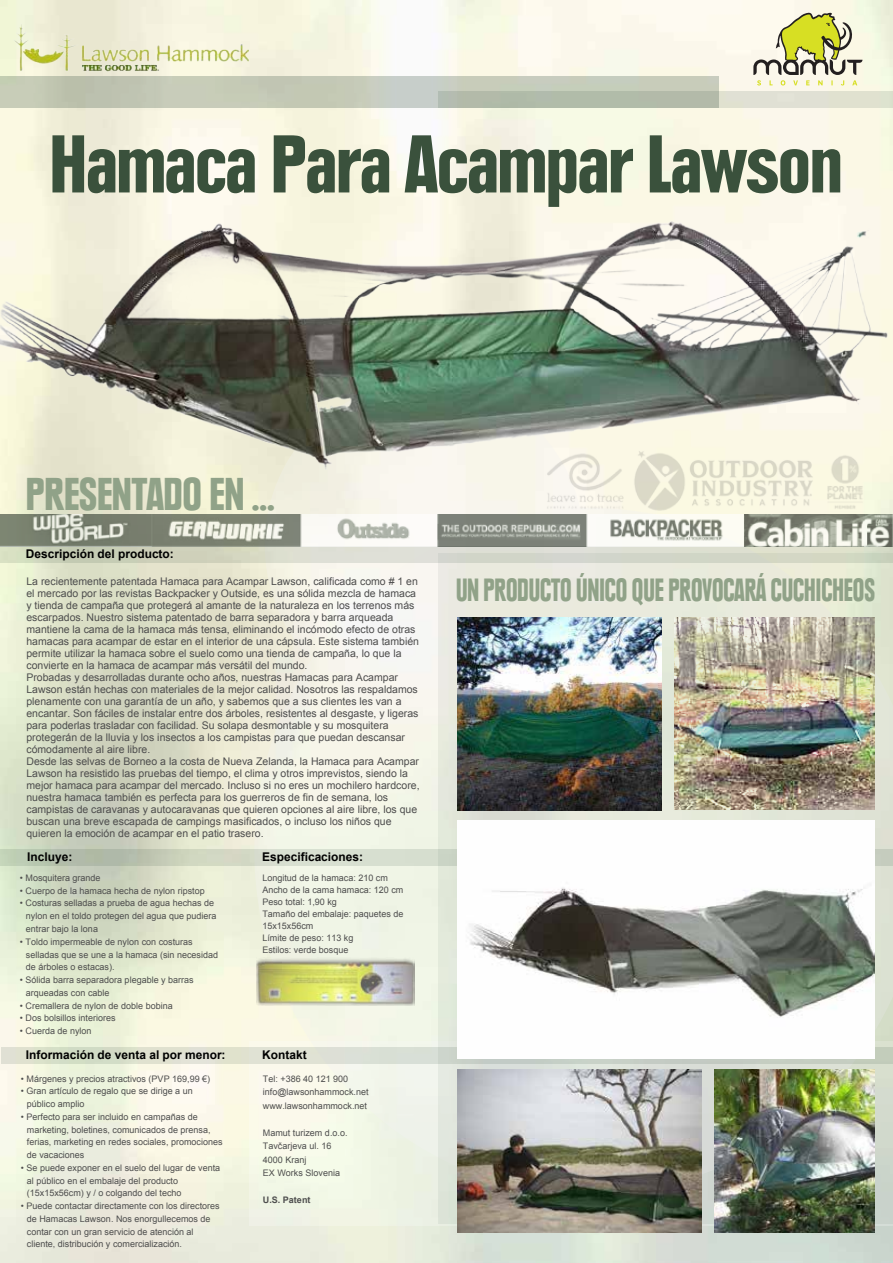
<style>
.page{position:relative;width:893px;height:1263px;background:#fff}
.page>*{position:absolute;margin:0;border:0;box-sizing:border-box;transform-origin:0 0}
.t1{font:900 condensed 80.7px "Plak LT";color:#3a513c;scale:1.07 1}
.t2{font:900 condensed 45.75px "Plak LT";color:#90a288}
.t3{font:900 condensed 31.95px "Plak LT";color:#90a288;scale:.85 1}
.t4{font:700 12px "Arial";color:#000}
.t5{font:10.5px/12px "Arial";color:#4d4d4d}
.t6{font:9px/12.8px "Arial";color:#4d4d4d}
.t7{font:700 9px "Arial";color:#4d4d4d}
</style>
<div class="page">
<img style="left:0;top:0;width:893px;height:1263px">
<div style="left:250px;top:1042px;width:643px;height:183px;background:#f0f5e5"></div>
<div style="left:265px;top:382px;width:319px;height:326px;background:#f8f6e9;border-radius:50%"></div>
<svg style="left:254px;top:508px;width:639px;height:648px;fill:#f5f5e9"></svg>
<img style="left:11px;top:22px;width:240px;height:50px">
<svg style="left:0;top:76px;width:718px;height:32px;background:#c4c9b8"></svg>
<svg style="left:438px;top:562px;width:455px;height:662px;fill:#e4eadb"></svg>
<svg style="left:438px;top:91px;width:455px;height:17px;background:#c3c9b8"></svg>
<svg style="left:0;top:546px;width:893px;height:16px;background:#d3d6c6"></svg>
<svg style="left:0;top:849px;width:893px;height:16px;background:#c9d1bf"></svg>
<img style="left:0;top:515px;width:893px;height:31px">
<img style="left:674px;top:617px;width:201px;height:193px">
<img style="left:457px;top:617px;width:204px;height:193px">
<div style="left:1px;top:1047px;width:892px;height:16px;background:linear-gradient(to right,#e1e5d3,#bfc8c1)"></div>
<img style="left:457px;top:820px;width:418px;height:239px">
<img style="left:457px;top:1069px;width:245px;height:163px">
<img style="left:714px;top:1069px;width:161px;height:163px">
<img style="left:545px;top:469px;width:321px;height:42px">
<img style="left:0;top:204px;width:893px;height:265px">
<hr style="left:0;top:546px;width:152px;height:1px;background:#b1b9b1">
<img style="left:256px;top:957px;width:159px;height:48px">
<svg style="left:753px;top:13px;width:109px;height:72px;background:#d0d09c"></svg>
<h1 class="t1" style="left:50px;top:117px;width:742px">Hamaca Para Acampar Lawson</h1>
<h2 class="t2" style="left:26px;top:467px;width:250px">PRESENTADO EN ...</h2>
<p class="t4" style="left:26px;top:545px;width:149px">Descripción del producto:</p>
<p class="t5" style="left:26px;top:575px;width:395px">La recientemente patentada Hamaca para Acampar Lawson, calificada como # 1 en el mercado por las revistas Backpacker y Outside, es una sólida mezcla de hamaca y tienda de campaña que protegerá al amante de la naturaleza en los terrenos más escarpados. Nuestro sistema patentado de barra separadora y barra arqueada mantiene la cama de la hamaca más tensa, eliminando el incómodo efecto de otras hamacas para acampar de estar en el interior de una cápsula. Este sistema también permite utilizar la hamaca sobre el suelo como una tienda de campaña, lo que la convierte en la hamaca de acampar más versátil del mundo.<br>Probadas y desarrolladas durante ocho años, nuestras Hamacas para Acampar Lawson están hechas con materiales de la mejor calidad. Nosotros las respaldamos plenamente con una garantía de un año, y sabemos que a sus clientes les van a encantar. Son fáciles de instalar entre dos árboles, resistentes al desgaste, y ligeras para poderlas trasladar con facilidad. Su solapa desmontable y su mosquitera protegerán de la lluvia y los insectos a los campistas para que puedan descansar cómodamente al aire libre.<br>Desde las selvas de Borneo a la costa de Nueva Zelanda, la Hamaca para Acampar Lawson ha resistido las pruebas del tiempo, el clima y otros imprevistos, siendo la mejor hamaca para acampar del mercado. Incluso si no eres un mochilero hardcore, nuestra hamaca también es perfecta para los guerreros de fin de semana, los campistas de caravanas y autocaravanas que quieren opciones al aire libre, los que buscan una breve escapada de campings masificados, o incluso los niños que quieren la emoción de acampar en el patio trasero.</p>
<p class="t6" style="left:20px;top:871px;width:82px">• Mosquitera grande</p>
<p class="t6" style="left:20px;top:884px;width:186px">• Cuerpo de la hamaca hecha de nylon ripstop</p>
<p class="t6" style="left:26px;top:897px;width:192px;text-indent:-6px">• Costuras selladas a prueba de agua hechas de nylon en el toldo protegen del agua que pudiera entrar bajo la lona</p>
<p class="t6" style="left:26px;top:935px;width:194px;text-indent:-6px">• Toldo impermeable de nylon con costuras selladas que se une a la hamaca (sin necesidad de árboles o estacas).</p>
<p class="t6" style="left:26px;top:973px;width:169px;text-indent:-6px">• Sólida barra separadora plegable y barras arqueadas con cable</p>
<p class="t6" style="left:20px;top:999px;width:154px">• Cremallera de nylon de doble bobina</p>
<p class="t6" style="left:20px;top:1012px;width:97px">• Dos bolsillos interiores</p>
<p class="t6" style="left:20px;top:1024px;width:73px">• Cuerda de nylon</p>
<p class="t4" style="left:27px;top:848px;width:47px">Incluye:</p>
<p class="t4" style="left:262px;top:848px;width:102px">Especificaciones:</p>
<p class="t6" style="left:262px;top:872px;width:143px;line-height:12px">Longitud de la hamaca: 210 cm<br>Ancho de la cama hamaca: 120 cm<br>Peso total: 1,90 kg<br>Tamaño del embalaje: paquetes de<br>15x15x56cm<br>Límite de peso: 113 kg<br>Estilos: verde bosque</p>
<p class="t4" style="left:26px;top:1046px;width:201px">Información de venta al por menor:</p>
<p class="t4" style="left:262px;top:1046px;width:46px">Kontakt</p>
<p class="t6" style="left:21px;top:1072px;width:191px">• Márgenes y precios atractivos (PVP 169,99 €)</p>
<p class="t6" style="left:27px;top:1085px;width:167px;text-indent:-6px">• Gran artículo de regalo que se dirige a un público amplio</p>
<p class="t6" style="left:27px;top:1110px;width:197px;text-indent:-6px">• Perfecto para ser incluido en campañas de marketing, boletines, comunicados de prensa, ferias, marketing en redes sociales, promociones de vacaciones</p>
<p class="t6" style="left:27px;top:1161px;width:195px;text-indent:-6px">• Se puede exponer en el suelo del lugar de venta al público en el embalaje del producto (15x15x56cm) y / o colgando del techo</p>
<p class="t6" style="left:27px;top:1199px;width:194px;text-indent:-6px">• Puede contactar directamente con los directores de Hamacas Lawson. Nos enorgullecemos de contar con un gran servicio de atención al cliente, distribución y comercialización.</p>
<p class="t6" style="left:263px;top:1071px;width:107px;line-height:13.5px">Tel: +386 40 121 900 info@lawsonhammock.net www.lawsonhammock.net</p>
<p class="t6" style="left:263px;top:1125px;width:86px;line-height:13.5px">Mamut turizem d.o.o.<br>Tavčarjeva ul. 16<br>4000 Kranj<br>EX Works Slovenia</p>
<p class="t7" style="left:263px;top:1193px;width:49px">U.S. Patent</p>
<h3 class="t3" style="left:456px;top:571px;width:494px">UN PRODUCTO ÚNICO QUE PROVOCARÁ CUCHICHEOS</h3>
</div>
